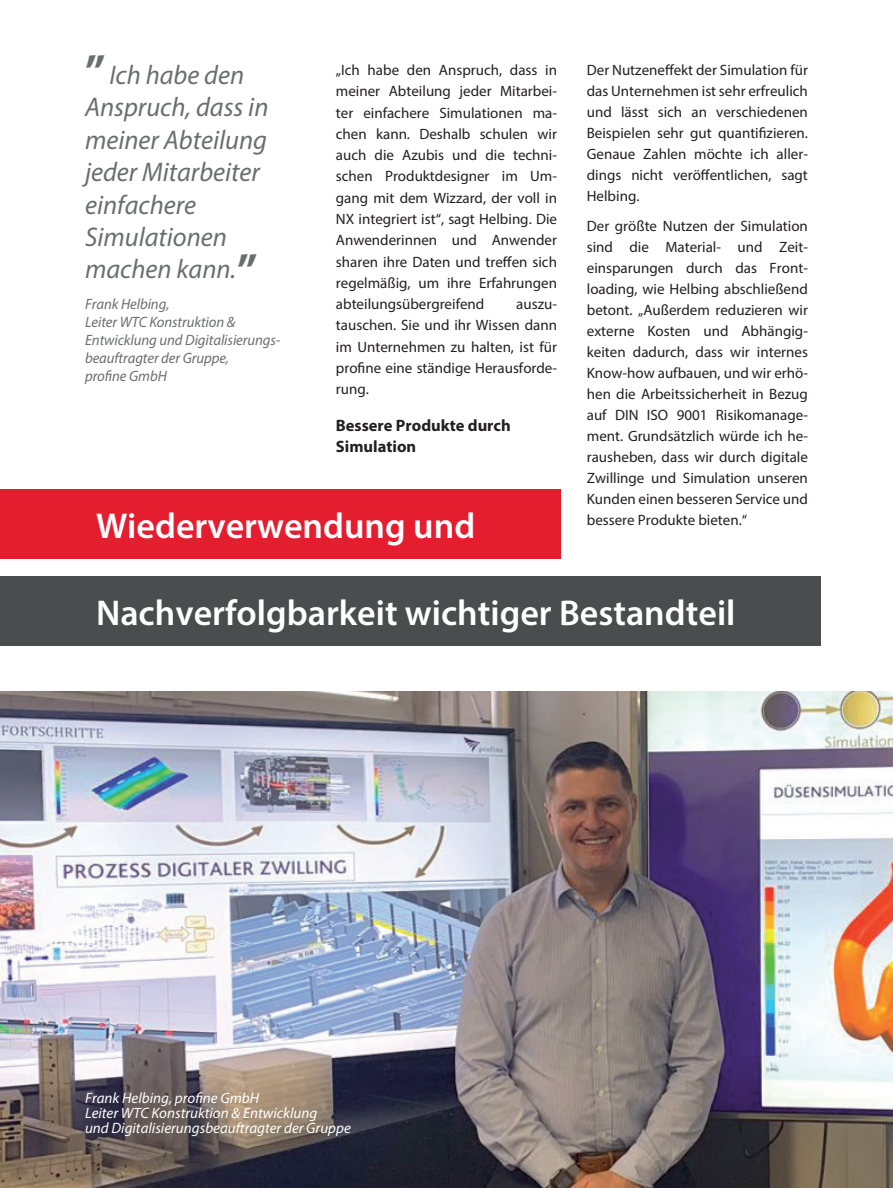
<style>
.page{position:relative;width:893px;height:1188px;background:#fff}
.page>*{position:absolute;margin:0;border:0;box-sizing:border-box;transform-origin:0 0}
.t1{font:700 45px "Myriad Pro";color:#6c6d70}
.t2{font:600 36px "Myriad Pro";color:#fff}
.t3{font:italic 27px/32.4px "Myriad Pro";color:#6c6d70}
.t4{font:700 16.5px/20.1px "Myriad Pro";color:#231f20}
.t5{font:15px/21px "Myriad Pro";color:#231f20;text-align:justify}
.t6{font:italic 15px/18px "Myriad Pro";letter-spacing:-.005em;color:#6c6d70}
.t7{font:italic 15px/15px "Myriad Pro";color:#fff}
</style>
<div class="page">
<img style="left:0;top:691px;width:893px;height:497px">
<div style="left:0;top:490px;width:561px;height:69px;background:#e41d2f"></div>
<div style="left:0;top:576px;width:821px;height:70px;background:#4b4c4d"></div>
<h1 class="t1" style="left:85px;top:41px;width:22px">”</h1>
<h3 class="t3" style="left:85px;top:58px;width:185px;text-indent:24px">Ich habe den<br>Anspruch, dass in meiner Abteilung jeder Mitarbeiter einfachere<br>Simulationen machen kann.</h3>
<p class="t6" style="left:85px;top:295px;width:196px">Frank Helbing,<br>Leiter WTC Konstruktion &amp;<br>Entwicklung und Digitalisierungs&shy;beauftragter der Gruppe,<br>profine GmbH</p>
<h1 class="t1" style="left:237px;top:241px;width:22px">”</h1>
<p class="t5" style="left:336px;top:59px;width:223px">„Ich habe den Anspruch, dass in meiner Abteilung jeder Mitarbei&shy;ter einfachere Simulationen ma&shy;chen kann. Deshalb schulen wir auch die Azubis und die techni&shy;schen Produktdesigner im Um&shy;gang mit dem Wizzard, der voll in NX integriert ist“, sagt Helbing. Die Anwenderinnen und Anwender sharen ihre Daten und treffen sich regelmäßig, um ihre Erfahrungen abteilungsübergreifend</p>
<p class="t5" style="left:336px;top:293px;width:223px;text-indent:180px">auszu&shy;tauschen. Sie und ihr Wissen dann im Unternehmen zu halten, ist für profine eine ständige Herausforde&shy;rung.</p>
<p class="t4" style="left:336px;top:415px;width:176px">Bessere Produkte durch<br>Simulation</p>
<h2 class="t2" style="left:96px;top:503px;width:381px">Wiederverwendung und</h2>
<p class="t5" style="left:587px;top:59px;width:223px">Der Nutzeneffekt der Simulation für das Unternehmen ist sehr erfreulich und lässt sich an verschiedenen Beispielen sehr gut quantifizieren.<br>Genaue Zahlen möchte ich aller&shy;dings nicht veröffentlichen, sagt Helbing.</p>
<p class="t5" style="left:587px;top:215px;width:223px">Der größte Nutzen der Simulation sind die Material- und Zeit&shy;einsparungen durch das Front&shy;loading, wie Helbing abschließend betont. „Außerdem reduzieren wir externe Kosten und Abhängig&shy;keiten dadurch, dass wir internes Know-how aufbauen, und wir erhö&shy;hen die Arbeitssicherheit in Bezug auf DIN ISO 9001 Risikomanage&shy;ment. Grundsätzlich würde ich he&shy;rausheben, dass wir durch digitale Zwillinge und Simulation unseren Kunden einen besseren Service und bessere Produkte bieten.“</p>
<h2 class="t2" style="left:96px;top:590px;width:641px">Nachverfolgbarkeit wichtiger Bestandteil</h2>
<p class="t7" style="left:85px;top:1090px;width:267px">Frank Helbing, profine GmbH<br>Leiter WTC Konstruktion &amp; Entwicklung<br>und Digitalisierungsbeauftragter der Gruppe</p>
</div>
